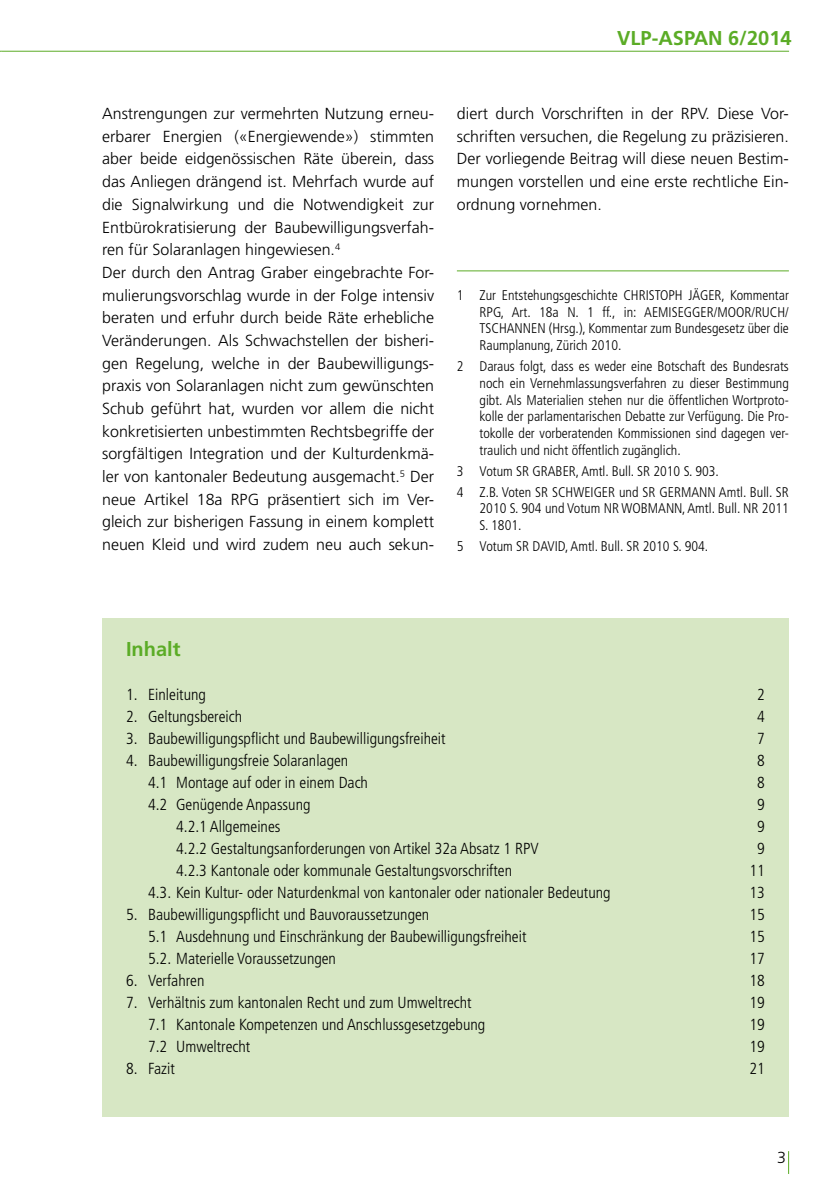
<style>
.page{position:relative;width:840px;height:1191px;background:#fff}
.page>*{position:absolute;margin:0;border:0;box-sizing:border-box;transform-origin:0 0}
.t1{font:700 20px "Frutiger LT Std";color:#5bac26}
.Fliesstext{font:300 16px/22.6px "Frutiger LT Std";color:#000;text-align:justify}
.Inhaltsverzeichnis{font:300 condensed 16px "Frutiger LT Std";color:#000}
.Pagina{font:300 16px "Frutiger LT Std";color:#000}
.Fussnote_normal{font:300 condensed 14px/16.8px "Frutiger LT Std";color:#000;text-align:justify}
.Fussnote_erste{font:300 condensed 14px/16.8px "Frutiger LT Std";color:#000;text-align:justify}
</style>
<div class="page">
<hr style="left:1px;top:51px;width:787px;height:1px;background:#5bac26">
<hr style="left:456px;top:270px;width:332px;height:1px;background:#5bac26">
<div style="left:102px;top:618px;width:686px;height:498px;background:#d7e7c4"></div>
<p class="t1" style="left:617px;top:27px;width:176px">VLP-ASPAN 6/2014</p>
<p class="Fliesstext" style="left:102px;top:102px;width:333px">Anstrengungen zur vermehrten Nutzung erneu&shy;erbarer Energien («Energiewende») stimmten aber beide eidgenössischen Räte überein, dass das Anliegen drängend ist. Mehrfach wurde auf die Signalwirkung und die Notwendigkeit zur Entbürokratisierung der Baubewilligungsverfah&shy;ren für Solaranlagen hingewiesen.<sup>4</sup></p>
<p class="Fliesstext" style="left:102px;top:261px;width:333px">Der durch den Antrag Graber eingebrachte For&shy;mulierungsvorschlag wurde in der Folge intensiv beraten und erfuhr durch beide Räte erhebliche Veränderungen. Als Schwachstellen der bisheri&shy;gen Regelung, welche in der Baubewilligungs&shy;praxis von Solaranlagen nicht zum gewünschten Schub geführt hat, wurden vor allem die nicht konkretisierten unbestimmten Rechtsbegriffe der sorgfältigen Integration und der Kulturdenkmä&shy;ler von kantonaler Bedeutung ausgemacht.<sup>5</sup> Der neue Artikel 18a RPG präsentiert sich im Ver&shy;gleich zur bisherigen Fassung in einem komplett neuen Kleid und wird zudem neu auch sekun-</p>
<p class="Fliesstext" style="left:456px;top:102px;width:333px">diert durch Vorschriften in der RPV. Diese Vor&shy;schriften versuchen, die Regelung zu präzisieren.<br>Der vorliegende Beitrag will diese neuen Bestim&shy;mungen vorstellen und eine erste rechtliche Ein&shy;ordnung vornehmen.</p>
<p class="Fussnote_erste" style="left:479px;top:287px;width:311px;text-indent:-23px">1 Zur Entstehungsgeschichte CHRISTOPH JÄGER, Kommentar RPG, Art. 18a N. 1 ff., in: AEMISEGGER/MOOR/RUCH/ TSCHANNEN (Hrsg.), Kommentar zum Bundesgesetz über die Raumplanung, Zürich 2010.</p>
<p class="Fussnote_normal" style="left:479px;top:358px;width:310px;text-indent:-23px">2 Daraus folgt, dass es weder eine Botschaft des Bundesrats noch ein Vernehmlassungsverfahren zu dieser Bestimmung gibt. Als Materialien stehen nur die öffentlichen Wortproto&shy;kolle der parlamentarischen Debatte zur Verfügung. Die Pro&shy;tokolle der vorberatenden Kommissionen sind dagegen ver&shy;traulich und nicht öffentlich zugänglich.</p>
<p class="Fussnote_normal" style="left:456px;top:463px;width:263px">3 Votum SR GRABER, Amtl. Bull. SR 2010 S. 903.</p>
<p class="Fussnote_normal" style="left:479px;top:483px;width:310px;text-indent:-23px">4 Z.B. Voten SR SCHWEIGER und SR GERMANN Amtl. Bull. SR 2010 S. 904 und Votum NR WOBMANN, Amtl. Bull. NR 2011<br>S. 1801.</p>
<p class="Fussnote_normal" style="left:456px;top:538px;width:253px">5 Votum SR DAVID, Amtl. Bull. SR 2010 S. 904.</p>
<p class="t1" style="left:126px;top:637px;width:56px">Inhalt</p>
<p class="Inhaltsverzeichnis" style="left:126px;top:685px;width:81px">1. Einleitung</p>
<p class="Inhaltsverzeichnis" style="left:756px;top:685px;width:9px">2</p>
<p class="Inhaltsverzeichnis" style="left:126px;top:707px;width:117px">2. Geltungsbereich</p>
<p class="Inhaltsverzeichnis" style="left:756px;top:707px;width:9px">4</p>
<p class="Inhaltsverzeichnis" style="left:126px;top:729px;width:321px">3. Baubewilligungspflicht und Baubewilligungsfreiheit</p>
<p class="Inhaltsverzeichnis" style="left:756px;top:729px;width:9px">7</p>
<p class="Inhaltsverzeichnis" style="left:126px;top:751px;width:224px">4. Baubewilligungsfreie Solaranlagen</p>
<p class="Inhaltsverzeichnis" style="left:756px;top:751px;width:9px">8</p>
<p class="Inhaltsverzeichnis" style="left:148px;top:773px;width:221px">4.1 Montage auf oder in einem Dach</p>
<p class="Inhaltsverzeichnis" style="left:756px;top:773px;width:9px">8</p>
<p class="Inhaltsverzeichnis" style="left:148px;top:795px;width:164px">4.2 Genügende Anpassung</p>
<p class="Inhaltsverzeichnis" style="left:756px;top:795px;width:9px">9</p>
<p class="Inhaltsverzeichnis" style="left:176px;top:817px;width:106px">4.2.1 Allgemeines</p>
<p class="Inhaltsverzeichnis" style="left:756px;top:817px;width:9px">9</p>
<p class="Inhaltsverzeichnis" style="left:176px;top:839px;width:364px">4.2.2 Gestaltungsanforderungen von Artikel 32a Absatz 1 RPV</p>
<p class="Inhaltsverzeichnis" style="left:756px;top:839px;width:9px">9</p>
<p class="Inhaltsverzeichnis" style="left:176px;top:861px;width:337px">4.2.3 Kantonale oder kommunale Gestaltungsvorschriften</p>
<p class="Inhaltsverzeichnis" style="left:749px;top:861px;width:17px">11</p>
<p class="Inhaltsverzeichnis" style="left:148px;top:883px;width:464px">4.3. Kein Kultur- oder Naturdenkmal von kantonaler oder nationaler Bedeutung</p>
<p class="Inhaltsverzeichnis" style="left:749px;top:883px;width:17px">13</p>
<p class="Inhaltsverzeichnis" style="left:126px;top:905px;width:304px">5. Baubewilligungspflicht und Bauvoraussetzungen</p>
<p class="Inhaltsverzeichnis" style="left:749px;top:905px;width:17px">15</p>
<p class="Inhaltsverzeichnis" style="left:148px;top:927px;width:379px">5.1 Ausdehnung und Einschränkung der Baubewilligungsfreiheit</p>
<p class="Inhaltsverzeichnis" style="left:749px;top:927px;width:17px">15</p>
<p class="Inhaltsverzeichnis" style="left:148px;top:949px;width:189px">5.2. Materielle Voraussetzungen</p>
<p class="Inhaltsverzeichnis" style="left:749px;top:949px;width:17px">17</p>
<p class="Inhaltsverzeichnis" style="left:126px;top:971px;width:80px">6. Verfahren</p>
<p class="Inhaltsverzeichnis" style="left:749px;top:971px;width:17px">18</p>
<p class="Inhaltsverzeichnis" style="left:126px;top:993px;width:347px">7. Verhältnis zum kantonalen Recht und zum Umweltrecht</p>
<p class="Inhaltsverzeichnis" style="left:749px;top:993px;width:17px">19</p>
<p class="Inhaltsverzeichnis" style="left:148px;top:1015px;width:338px">7.1 Kantonale Kompetenzen und Anschlussgesetzgebung</p>
<p class="Inhaltsverzeichnis" style="left:749px;top:1015px;width:17px">19</p>
<p class="Inhaltsverzeichnis" style="left:148px;top:1037px;width:104px">7.2 Umweltrecht</p>
<p class="Inhaltsverzeichnis" style="left:749px;top:1037px;width:17px">19</p>
<p class="Inhaltsverzeichnis" style="left:126px;top:1059px;width:50px">8. Fazit</p>
<p class="Inhaltsverzeichnis" style="left:749px;top:1059px;width:17px">21</p>
<p class="Pagina" style="left:776px;top:1148px;width:10px">3</p>
</div>
